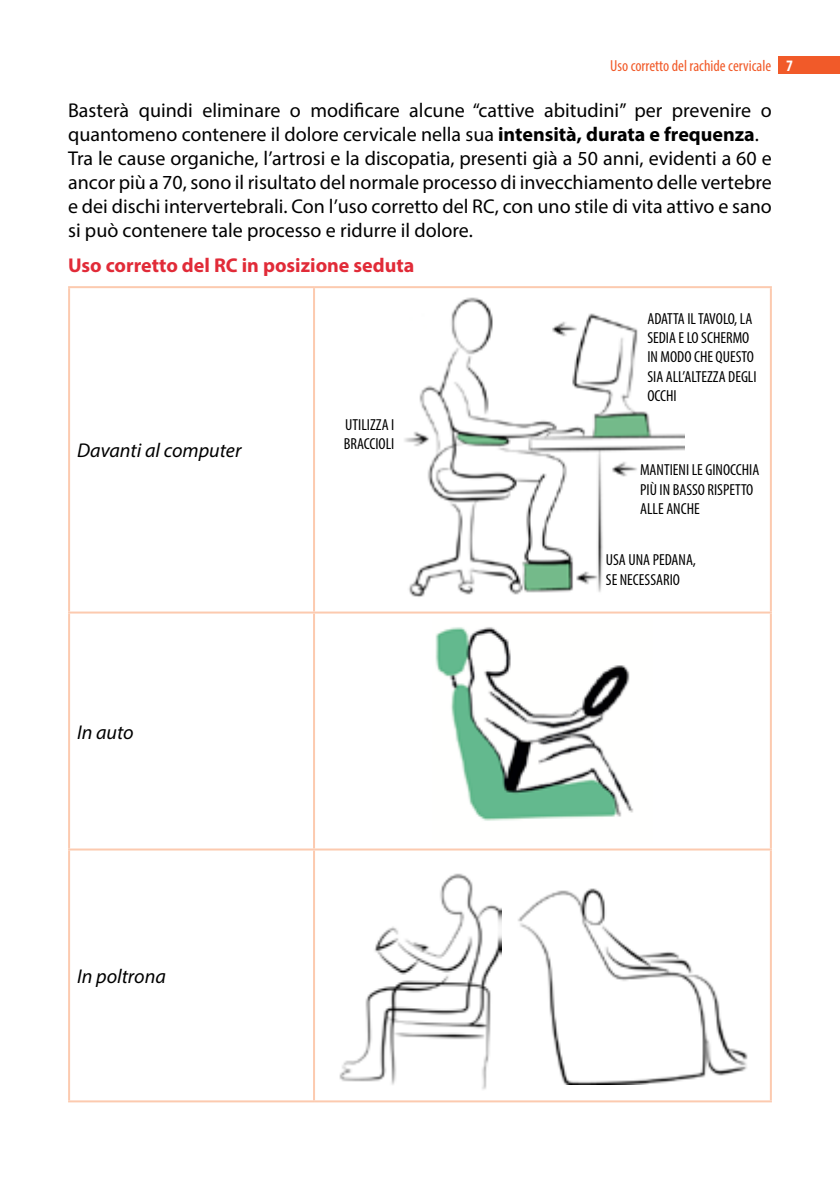
<style>
.page{position:relative;width:840px;height:1191px;background:#fff}
.page>*{position:absolute;margin:0;border:0;box-sizing:border-box;transform-origin:0 0}
.t1{font:20px/24px "Myriad Pro";color:#000}
.t2{font:700 20px "Myriad Pro";color:#e12b38}
.t3{font:italic 20px "Myriad Pro";color:#000}
.t4{font:condensed 16px/19.2px "Myriad Pro";color:#000}
.t5{font:condensed 16px "Myriad Pro";color:#f15a29}
.s1{font-weight:700;color:#fff}
.s2{font-weight:700}
</style>
<div class="page">
<div style="left:778px;top:56px;width:61px;height:17px;background:#f15a29"></div>
<hr style="left:68px;top:288px;width:2px;height:323px;background:#fccaaf">
<hr style="left:68px;top:613px;width:2px;height:235px;background:#fccaaf">
<hr style="left:68px;top:850px;width:2px;height:250px;background:#fccaaf">
<hr style="left:68px;top:286px;width:246px;height:2px;background:#fccaaf">
<hr style="left:314px;top:286px;width:457px;height:2px;background:#fccaaf">
<hr style="left:313px;top:288px;width:2px;height:323px;background:#fccaaf">
<hr style="left:769px;top:288px;width:2px;height:323px;background:#fccaaf">
<hr style="left:313px;top:613px;width:2px;height:235px;background:#fccaaf">
<hr style="left:769px;top:613px;width:2px;height:235px;background:#fccaaf">
<hr style="left:313px;top:850px;width:2px;height:250px;background:#fccaaf">
<hr style="left:769px;top:850px;width:2px;height:250px;background:#fccaaf">
<hr style="left:68px;top:611px;width:246px;height:2px;background:#fccaaf">
<hr style="left:314px;top:611px;width:457px;height:2px;background:#fccaaf">
<hr style="left:68px;top:848px;width:246px;height:2px;background:#fccaaf">
<hr style="left:314px;top:848px;width:457px;height:2px;background:#fccaaf">
<hr style="left:68px;top:1100px;width:246px;height:2px;background:#fccaaf">
<hr style="left:314px;top:1100px;width:457px;height:2px;background:#fccaaf">
<img style="left:404px;top:297px;width:280px;height:300px">
<img style="left:435px;top:627px;width:199px;height:194px">
<img style="left:339px;top:873px;width:162px;height:217px">
<img style="left:518px;top:888px;width:230px;height:196px">
<p class="t5" style="left:610px;top:56px;width:184px">Uso corretto del rachide cervicale <span class="s1">7</span></p>
<p class="t1" style="left:68px;top:98px;width:704px">Basterà quindi eliminare o modificare alcune “cattive abitudini” per prevenire o quantomeno contenere il dolore cervicale nella sua <span class="s2">intensità, durata e frequenza</span>.<br>Tra le cause organiche, l’artrosi e la discopatia, presenti già a 50 anni, evidenti a 60 e ancor più a 70, sono il risultato del normale processo di invecchiamento delle vertebre e dei dischi intervertebrali. Con l’uso corretto del RC, con uno stile di vita attivo e sano si può contenere tale processo e ridurre il dolore.</p>
<p class="t2" style="left:68px;top:253px;width:347px">Uso corretto del RC in posizione seduta</p>
<p class="t3" style="left:77px;top:438px;width:166px">Davanti al computer</p>
<p class="t4" style="left:343px;top:415px;width:52px">UTILIZZA I<br>BRACCIOLI</p>
<p class="t3" style="left:77px;top:719px;width:58px">In auto</p>
<p class="t3" style="left:77px;top:964px;width:90px">In poltrona</p>
<p class="t4" style="left:647px;top:309px;width:111px">ADATTA IL TAVOLO, LA<br>SEDIA E LO SCHERMO<br>IN MODO CHE QUESTO<br>SIA ALL’ALTEZZA DEGLI<br>OCCHI</p>
<p class="t4" style="left:639px;top:460px;width:121px">MANTIENI LE GINOCCHIA<br>PIÙ IN BASSO RISPETTO<br>ALLE ANCHE</p>
<p class="t4" style="left:605px;top:550px;width:92px">USA UNA PEDANA,<br>SE NECESSARIO</p>
</div>
